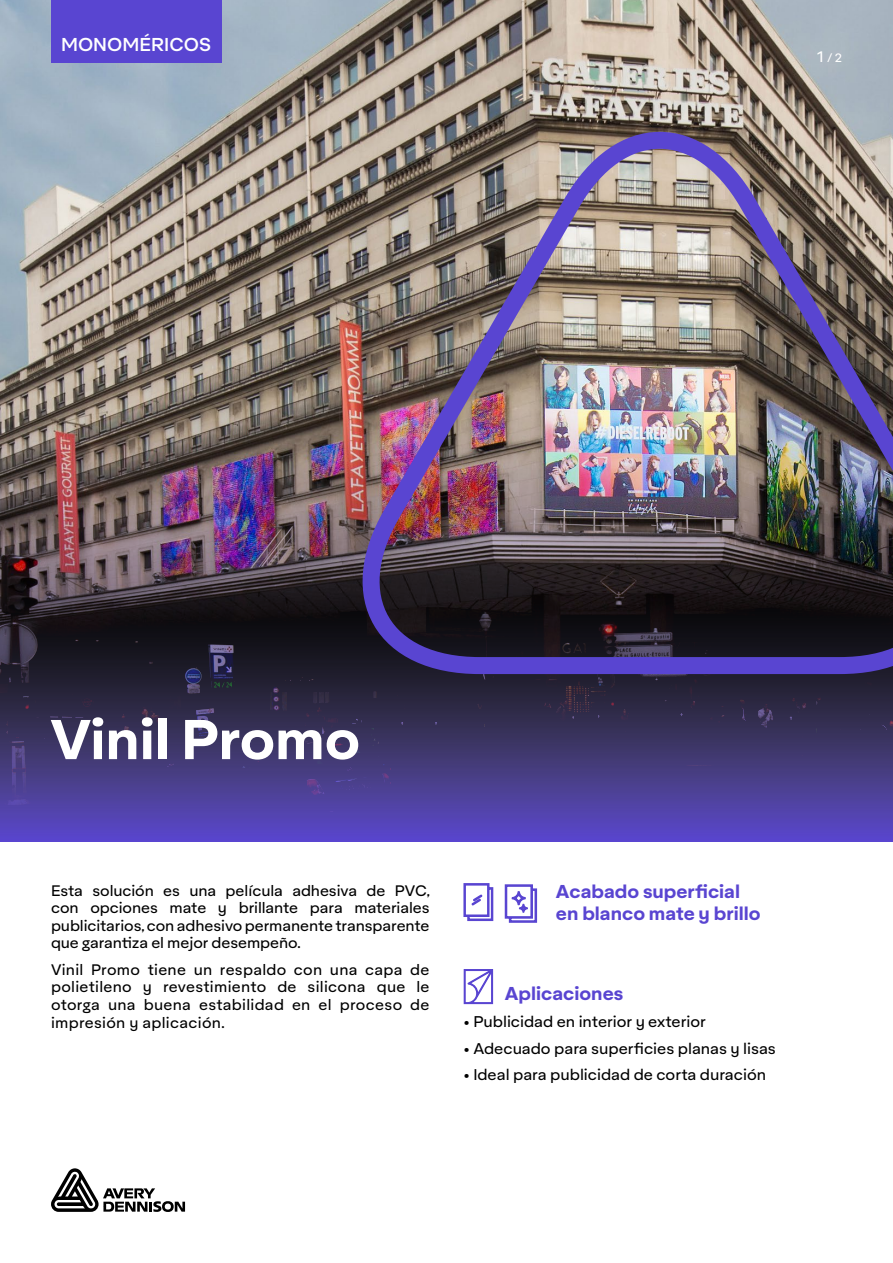
<style>
.page{position:relative;width:893px;height:1263px;background:#fff}
.page>*{position:absolute;margin:0;border:0;box-sizing:border-box;transform-origin:0 0}
.t1{font:700 54px "Aktifo A";color:#fff}
.t2{font:700 18px/21.6px "Aktifo A";color:#5945d1}
.t3{font:500 18px "Aktifo A";color:#fff}
.t4{font:15px "Aktifo A";color:#000}
.t5{font:14.7px/17.7px "Aktifo A";letter-spacing:.005em;color:#000;text-align:justify}
.t6{font:12px "Aktifo A";color:#fff}
.s1{font-size:15px}
</style>
<div class="page">
<img style="left:0;top:0;width:893px;height:410px">
<img style="left:0;top:410px;width:893px;height:432px">
<svg style="left:463px;top:969px;width:31px;height:36px"></svg>
<svg style="left:463px;top:883px;width:31px;height:39px"></svg>
<svg style="left:504px;top:884px;width:34px;height:39px"></svg>
<img style="left:320px;top:123px;width:573px;height:559px">
<div style="left:51px;top:0;width:170px;height:62px;background:#5945d1"></div>
<svg style="left:51px;top:1168px;width:134px;height:44px"></svg>
<p class="t3" style="left:61px;top:33px;width:152px">MONOMÉRICOS</p>
<p class="t6" style="left:817px;top:51px;width:27px"><span class="s1">1</span> / 2</p>
<h1 class="t1" style="left:51px;top:703px;width:311px">Vinil Promo</h1>
<p class="t5" style="left:51px;top:881px;width:380px">Esta solución es una película adhesiva de PVC, con opciones mate y brillante para materiales publicitarios, con adhesivo permanente transparente que garantiza el mejor desempeño.</p>
<p class="t5" style="left:51px;top:960px;width:380px">Vinil Promo tiene un respaldo con una capa de polietileno y revestimiento de silicona que le otorga una buena estabilidad en el proceso de impresión y aplicación.</p>
<p class="t2" style="left:556px;top:880px;width:206px">Acabado superficial en blanco mate y brillo</p>
<p class="t2" style="left:505px;top:982px;width:120px">Aplicaciones</p>
<p class="t4" style="left:463px;top:1012px;width:244px">• Publicidad en interior y exterior</p>
<p class="t4" style="left:463px;top:1039px;width:314px">• Adecuado para superficies planas y lisas</p>
<p class="t4" style="left:463px;top:1065px;width:304px">• Ideal para publicidad de corta duración</p>
</div>
